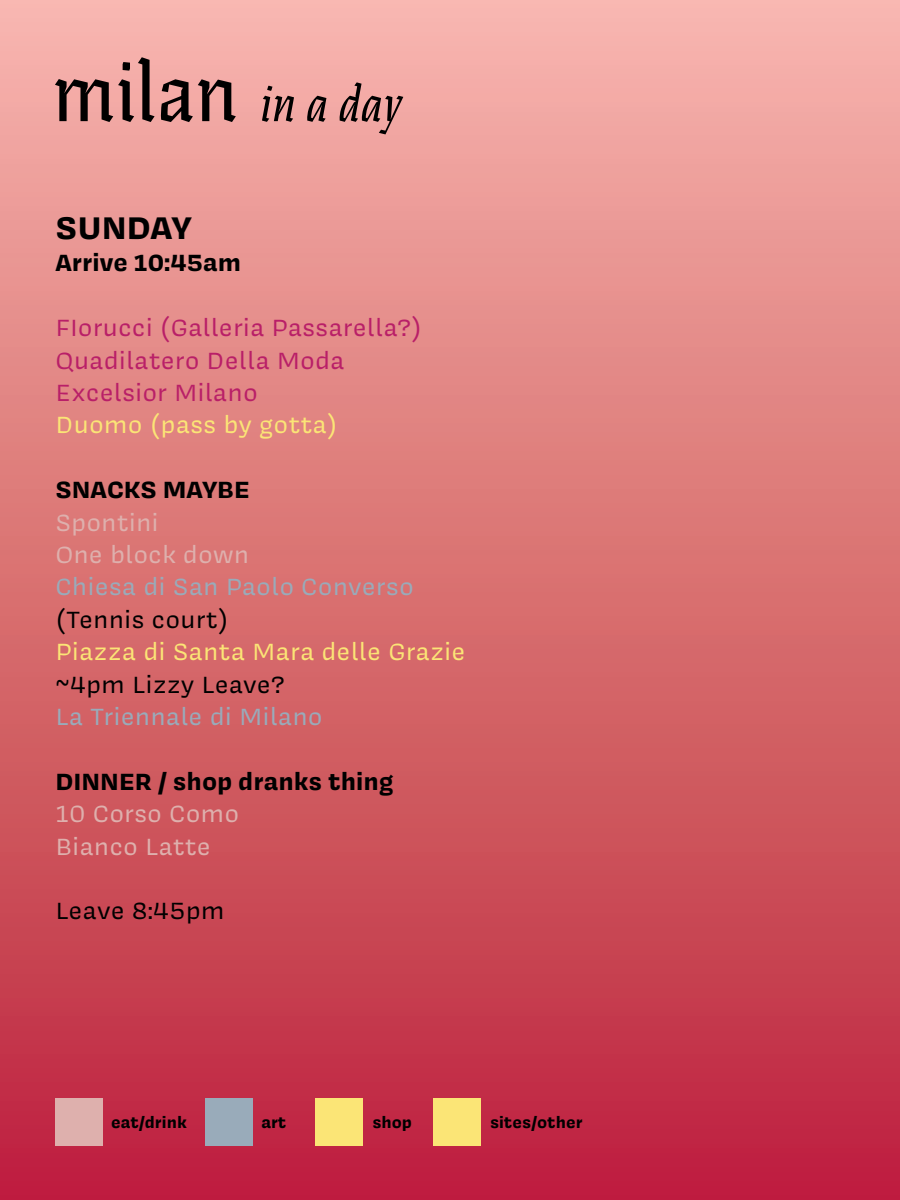
<style>
.page{position:relative;width:900px;height:1200px;background:#fff}
.page>*{position:absolute;margin:0;border:0;box-sizing:border-box;transform-origin:0 0}
.t1{font:90px "Eskapade Fraktur";color:#000}
.t2{font:italic 54px "Eskapade Fraktur";color:#000}
.t3{font:700 36px "Covik Sans";color:#000}
.t4{font:27px "Covik Sans";color:#b91f68}
.t5{font:700 27px "Covik Sans";color:#000}
.t6{font:27px "Covik Sans";color:#fbe576}
.t7{font:27px "Covik Sans";color:#99abba}
.t8{font:27px "Covik Sans";color:#deb0ad}
.t9{font:27px "Covik Sans";color:#000}
.t10{font:700 18px "Covik Sans";color:#000}
</style>
<div class="page">
<div style="left:0;top:0;width:900px;height:1200px;background:linear-gradient(to bottom,#f6b8ac,#bc233a)"></div>
<div style="left:55px;top:1098px;width:48px;height:48px;background:#deb0ad"></div>
<div style="left:315px;top:1098px;width:48px;height:48px;background:#fbe576"></div>
<div style="left:205px;top:1098px;width:48px;height:48px;background:#99abba"></div>
<div style="left:433px;top:1098px;width:47px;height:48px;background:#fbe576"></div>
<p class="t1" style="left:53px;top:26px;width:187px">milan</p>
<p class="t2" style="left:260px;top:65px;width:144px">in a day</p>
<p class="t3" style="left:55px;top:203px;width:138px">SUNDAY</p>
<p class="t5" style="left:55px;top:244px;width:187px">Arrive 10:45am</p>
<p class="t4" style="left:55px;top:311px;width:368px">FIorucci (Galleria Passarella?)</p>
<p class="t4" style="left:55px;top:343px;width:291px">Quadilatero Della Moda</p>
<p class="t4" style="left:55px;top:375px;width:204px">Excelsior Milano</p>
<p class="t6" style="left:55px;top:408px;width:284px">Duomo (pass by gotta)</p>
<p class="t5" style="left:55px;top:471px;width:196px">SNACKS MAYBE</p>
<p class="t8" style="left:55px;top:505px;width:105px">Spontini</p>
<p class="t8" style="left:55px;top:537px;width:196px">One block down</p>
<p class="t7" style="left:55px;top:570px;width:360px">Chiesa di San Paolo Converso</p>
<p class="t9" style="left:55px;top:602px;width:175px">(Tennis court)</p>
<p class="t6" style="left:55px;top:635px;width:412px">Piazza di Santa Mara delle Grazie</p>
<p class="t9" style="left:55px;top:667px;width:231px">~4pm Lizzy Leave?</p>
<p class="t7" style="left:55px;top:699px;width:269px">La Triennale di Milano</p>
<p class="t5" style="left:55px;top:763px;width:340px">DINNER / shop dranks thing</p>
<p class="t8" style="left:55px;top:797px;width:185px">10 Corso Como</p>
<p class="t8" style="left:55px;top:829px;width:157px">Bianco Latte</p>
<p class="t9" style="left:55px;top:894px;width:171px">Leave 8:45pm</p>
<p class="t10" style="left:111px;top:1110px;width:77px">eat/drink</p>
<p class="t10" style="left:261px;top:1110px;width:27px">art</p>
<p class="t10" style="left:372px;top:1110px;width:41px">shop</p>
<p class="t10" style="left:490px;top:1110px;width:94px">sites/other</p>
</div>
